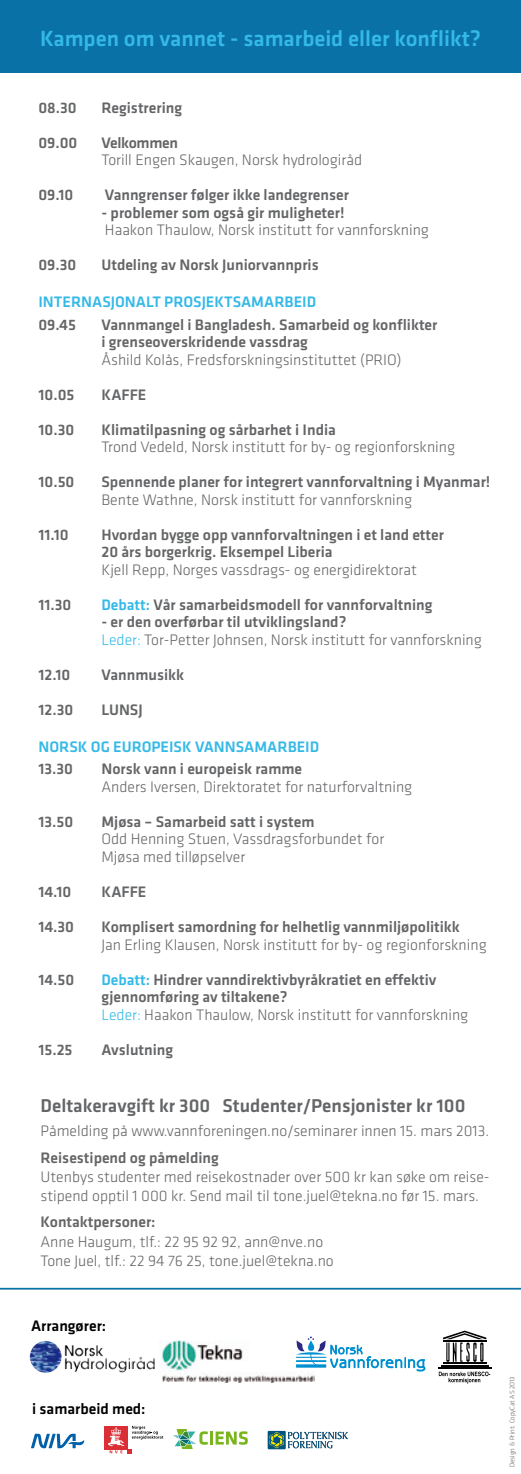
<style>
.page{position:relative;width:521px;height:1474px;background:#fff}
.page>*{position:absolute;margin:0;border:0;box-sizing:border-box;transform-origin:0 0}
.t1{font:500 22.75px "Klavika";color:#34b9e7}
.t2{font:500 19.25px "Klavika";color:#646567}
.t3{font:500 15.75px/17.5px "Klavika";color:#646567}
.t4{font:300 15.75px/17.5px "Klavika";color:#646567}
.t5{font:500 15.75px "Klavika";color:#34b9e7}
.t6{font:500 15.75px "Klavika";color:#000}
.t7{font:500 15.75px "Klavika";letter-spacing:-.02em;color:#646567}
.t8{font:300 7px "Klavika";color:#646567}
.s1{color:#34b9e7}
.s2{font-weight:500}
.s3{font-weight:300;color:#34b9e7}
.s4{font-weight:300}
</style>
<div class="page">
<div style="left:104px;top:1425px;width:24px;height:24px;background:#db2f36"></div>
<svg style="left:108px;top:1425px;width:55px;height:28px"></svg>
<svg style="left:31px;top:1433px;width:53px;height:15px"></svg>
<svg style="left:173px;top:1429px;width:75px;height:19px"></svg>
<svg style="left:268px;top:1430px;width:18px;height:19px"></svg>
<svg style="left:269px;top:1431px;width:79px;height:17px"></svg>
<img style="left:30px;top:1340px;width:73px;height:32px">
<hr style="left:438px;top:1367px;width:53px;height:1px;background:#000">
<hr style="left:441px;top:1364px;width:48px;height:2px;background:#000">
<hr style="left:443px;top:1362px;width:43px;height:2px;background:#000">
<svg style="left:443px;top:1330px;width:43px;height:31px"></svg>
<svg style="left:439px;top:1371px;width:51px;height:12px"></svg>
<img style="left:161px;top:1340px;width:154px;height:42px">
<svg style="left:296px;top:1336px;width:130px;height:39px"></svg>
<div style="left:0;top:0;width:521px;height:73px;background:#0971a6"></div>
<hr style="left:0;top:1287px;width:521px;height:2px;background:#0971a6">
<h1 class="t1" style="left:40px;top:23px;width:442px">Kampen om vannet - samarbeid eller konflikt?</h1>
<p class="t3" style="left:38px;top:98px;width:40px">08.30</p>
<p class="t3" style="left:101px;top:98px;width:82px">Registrering</p>
<p class="t3" style="left:38px;top:133px;width:40px">09.00</p>
<p class="t7" style="left:101px;top:132px;width:78px">Velkommen</p>
<p class="t4" style="left:101px;top:151px;width:262px">Torill Engen Skaugen, Norsk hydrologiråd</p>
<p class="t3" style="left:38px;top:186px;width:37px">09.10</p>
<p class="t3" style="left:105px;top:186px;width:246px">Vanngrenser følger ikke landegrenser</p>
<p class="t3" style="left:101px;top:203px;width:244px">- problemer som også gir muligheter!</p>
<p class="t4" style="left:105px;top:221px;width:325px">Haakon Thaulow, Norsk institutt for vannforskning</p>
<p class="t3" style="left:38px;top:256px;width:39px">09.30</p>
<p class="t3" style="left:101px;top:256px;width:219px">Utdeling av Norsk Juniorvannpris</p>
<p class="t5" style="left:38px;top:291px;width:279px">INTERNASJONALT PROSJEKTSAMARBEID</p>
<p class="t3" style="left:38px;top:315px;width:39px">09.45</p>
<p class="t3" style="left:101px;top:315px;width:337px">Vannmangel i Bangladesh. Samarbeid og konflikter i grenseoverskridende vassdrag</p>
<p class="t4" style="left:101px;top:351px;width:301px">Åshild Kolås, Fredsforskningsinstituttet (PRIO)</p>
<p class="t3" style="left:38px;top:385px;width:37px">10.05</p>
<p class="t3" style="left:101px;top:385px;width:46px">KAFFE</p>
<p class="t3" style="left:38px;top:420px;width:37px">10.30</p>
<p class="t3" style="left:101px;top:420px;width:236px">Klimatilpasning og sårbarhet i India</p>
<p class="t4" style="left:101px;top:438px;width:355px">Trond Vedeld, Norsk institutt for by- og regionforskning</p>
<p class="t3" style="left:38px;top:473px;width:37px">10.50</p>
<p class="t3" style="left:101px;top:473px;width:390px">Spennende planer for integrert vannforvaltning i Myanmar!</p>
<p class="t4" style="left:101px;top:491px;width:312px">Bente Wathne, Norsk institutt for vannforskning</p>
<p class="t3" style="left:38px;top:525px;width:32px">11.10</p>
<p class="t3" style="left:101px;top:525px;width:344px">Hvordan bygge opp vannforvaltningen i et land etter<br>20 års borgerkrig. Eksempel Liberia</p>
<p class="t4" style="left:101px;top:560px;width:317px">Kjell Repp, Norges vassdrags- og energidirektorat</p>
<p class="t3" style="left:38px;top:595px;width:35px">11.30</p>
<p class="t3" style="left:101px;top:595px;width:332px"><span class="s1">Debatt:</span> Vår samarbeidsmodell for vannforvaltning</p>
<p class="t4" style="left:101px;top:613px;width:382px"><span class="s2">- er den overførbar til utviklingsland?<br></span><span class="s1">Leder:</span> Tor-Petter Johnsen, Norsk institutt for vannforskning</p>
<p class="t3" style="left:38px;top:665px;width:34px">12.10</p>
<p class="t3" style="left:101px;top:665px;width:84px">Vannmusikk</p>
<p class="t3" style="left:38px;top:700px;width:36px">12.30</p>
<p class="t3" style="left:101px;top:700px;width:43px">LUNSJ</p>
<p class="t5" style="left:38px;top:735px;width:282px">NORSK OG EUROPEISK VANNSAMARBEID</p>
<p class="t3" style="left:38px;top:760px;width:36px">13.30</p>
<p class="t3" style="left:101px;top:760px;width:202px">Norsk vann i europeisk ramme</p>
<p class="t4" style="left:101px;top:777px;width:312px">Anders Iversen, Direktoratet for naturforvaltning</p>
<p class="t3" style="left:38px;top:812px;width:36px">13.50</p>
<p class="t3" style="left:101px;top:812px;width:215px">Mjøsa – Samarbeid satt i system</p>
<p class="t4" style="left:101px;top:830px;width:284px">Odd Henning Stuen, Vassdragsforbundet for<br>Mjøsa med tilløpselver</p>
<p class="t3" style="left:38px;top:882px;width:34px">14.10</p>
<p class="t3" style="left:101px;top:882px;width:46px">KAFFE</p>
<p class="t3" style="left:38px;top:917px;width:37px">14.30</p>
<p class="t3" style="left:101px;top:917px;width:360px">Komplisert samordning for helhetlig vannmiljøpolitikk</p>
<p class="t4" style="left:101px;top:935px;width:387px">Jan Erling Klausen, Norsk institutt for by- og regionforskning</p>
<p class="t3" style="left:38px;top:970px;width:37px">14.50</p>
<p class="t3" style="left:101px;top:970px;width:368px"><span class="s1">Debatt:</span> Hindrer vanndirektivbyråkratiet en effektiv gjennomføring av tiltakene?<br><span class="s3">Leder:</span> <span class="s4">Haakon Thaulow, Norsk institutt for vannforskning</span></p>
<p class="t3" style="left:38px;top:1040px;width:36px">15.25</p>
<p class="t3" style="left:101px;top:1040px;width:73px">Avslutning</p>
<p class="t2" style="left:41px;top:1092px;width:426px">Deltakeravgift kr 300 Studenter/Pensjonister kr 100</p>
<p class="t4" style="left:41px;top:1122px;width:450px">Påmelding på www.vannforeningen.no/seminarer innen 15. mars 2013.</p>
<p class="t3" style="left:41px;top:1148px;width:180px">Reisestipend og påmelding</p>
<p class="t4" style="left:41px;top:1166px;width:451px;line-height:19.2px">Utenbys studenter med reisekostnader over 500 kr kan søke om reise&shy;stipend opptil 1 000 kr. Send mail til tone.juel@tekna.no før 15. mars.</p>
<p class="t3" style="left:41px;top:1212px;width:116px">Kontaktpersoner:</p>
<p class="t4" style="left:41px;top:1231px;width:295px;line-height:19.2px">Anne Haugum, tlf.: 22 95 92 92, ann@nve.no<br>Tone Juel, tlf.: 22 94 76 25, tone.juel@tekna.no</p>
<p class="t6" style="left:31px;top:1315px;width:77px">Arrangører:</p>
<p class="t6" style="left:32px;top:1397px;width:115px">i samarbeid med:</p>
<p class="t8" style="left:508px;top:1467px;width:93px;rotate:-90deg">Design &amp; Print: CopyCat AS 2013</p>
</div>
